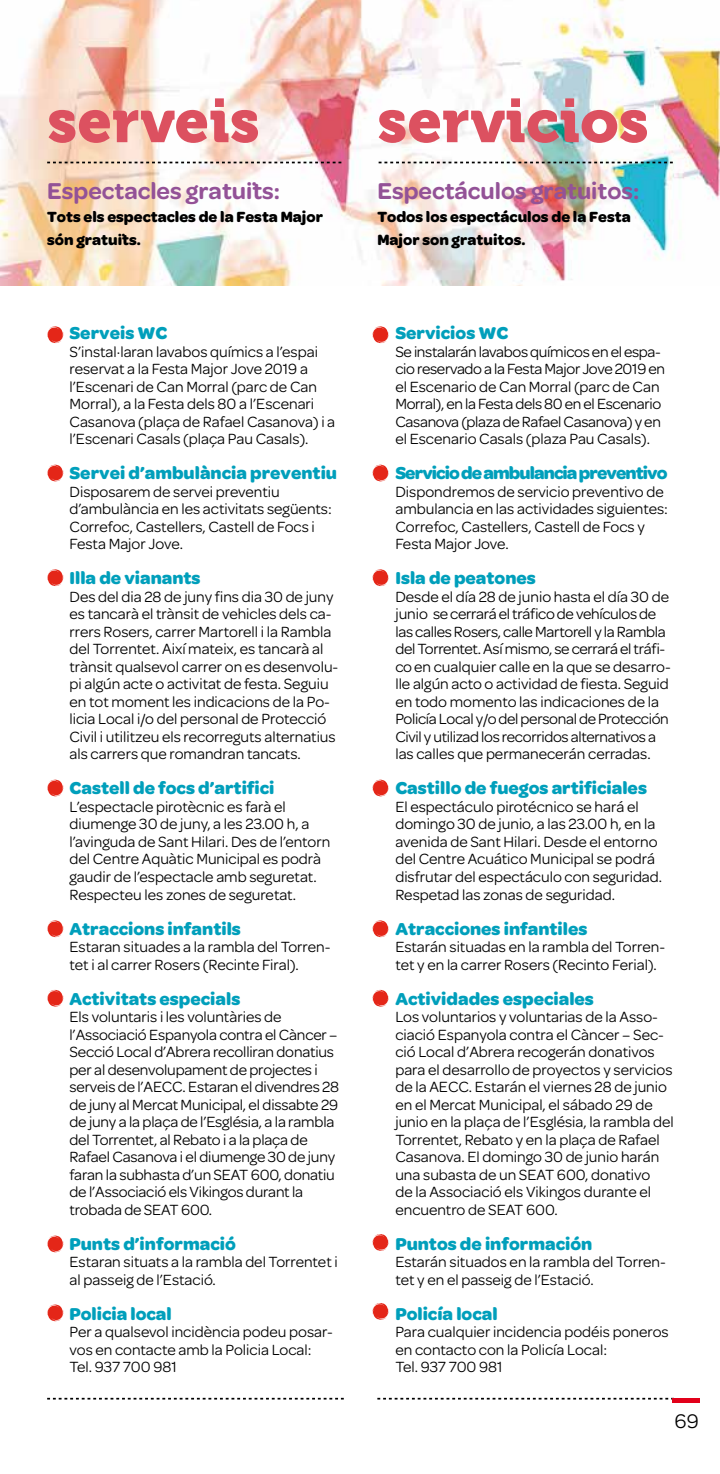
<style>
.page{position:relative;width:720px;height:1474px;background:#fff}
.page>*{position:absolute;margin:0;border:0;box-sizing:border-box;transform-origin:0 0}
.t1{font:61.25px "Museo 900";color:#dc5160}
.t2{font:600 24.5px "Omnes";color:#935297}
.t3{font:21px "Omnes";color:#000}
.t4{font:700 18.38px "Omnes";color:#009fbb}
.t5{font:700 18.38px "Omnes";letter-spacing:-.05em;color:#009fbb}
.t6{font:15.75px/17.5px "Omnes";color:#000}
.t7{font:15.75px/17.5px "Omnes";letter-spacing:-.02em;color:#000}
.t8{font:700 15.75px/22.8px "Omnes";color:#000}
</style>
<div class="page">
<img style="left:0;top:0;width:719px;height:285px">
<svg style="left:47px;top:162px;width:294px;height:1px"></svg>
<svg style="left:378px;top:162px;width:294px;height:1px"></svg>
<svg style="left:47px;top:326px;width:16px;height:17px"></svg>
<svg style="left:47px;top:464px;width:16px;height:17px"></svg>
<svg style="left:47px;top:569px;width:16px;height:17px"></svg>
<svg style="left:47px;top:779px;width:16px;height:17px"></svg>
<svg style="left:47px;top:920px;width:16px;height:17px"></svg>
<svg style="left:47px;top:989px;width:16px;height:17px"></svg>
<svg style="left:47px;top:1235px;width:16px;height:17px"></svg>
<svg style="left:47px;top:1304px;width:16px;height:17px"></svg>
<svg style="left:372px;top:326px;width:16px;height:17px"></svg>
<svg style="left:372px;top:464px;width:16px;height:17px"></svg>
<svg style="left:372px;top:569px;width:16px;height:17px"></svg>
<svg style="left:372px;top:779px;width:16px;height:17px"></svg>
<svg style="left:372px;top:920px;width:16px;height:17px"></svg>
<svg style="left:372px;top:989px;width:16px;height:17px"></svg>
<svg style="left:372px;top:1234px;width:16px;height:16px"></svg>
<svg style="left:372px;top:1303px;width:16px;height:16px"></svg>
<svg style="left:377px;top:1397px;width:296px;height:2px"></svg>
<svg style="left:47px;top:1397px;width:297px;height:2px"></svg>
<hr style="left:672px;top:1398px;width:27px;height:4px;background:#e2001a">
<h1 class="t1" style="left:47px;top:86px;width:214px">serveis</h1>
<h1 class="t1" style="left:377px;top:86px;width:273px">servicios</h1>
<h2 class="t2" style="left:47px;top:177px;width:234px">Espectacles gratuïts:</h2>
<p class="t8" style="left:47px;top:205px;width:277px">Tots els espectacles de la Festa Major són gratuïts.</p>
<p class="t4" style="left:69px;top:322px;width:99px">Serveis WC</p>
<p class="t6" style="left:69px;top:343px;width:267px">S’instal·laran lavabos químics a l’espai reservat a la Festa Major Jove 2019 a l’Escenari de Can Morral (parc de Can Morral), a la Festa dels 80 a l’Escenari Casanova (plaça de Rafael Casanova) i a l’Escenari Casals (plaça Pau Casals).</p>
<p class="t4" style="left:69px;top:462px;width:269px">Servei d’ambulància preventiu</p>
<p class="t6" style="left:69px;top:483px;width:264px">Disposarem de servei preventiu d’ambulància en les activitats següents:<br>Correfoc, Castellers, Castell de Focs i Festa Major Jove.</p>
<p class="t4" style="left:69px;top:567px;width:133px">Illa de vianants</p>
<p class="t6" style="left:69px;top:588px;width:270px">Des del dia 28 de juny fins dia 30 de juny es tancarà el trànsit de vehicles dels ca&shy;rrers Rosers, carrer Martorell i la Rambla del Torrentet. Així mateix, es tancarà al trànsit qualsevol carrer on es desenvolu&shy;pi algún acte o activitat de festa. Seguiu en tot moment les indicacions de la Po&shy;licia Local i/o del personal de Protecció Civil i utilitzeu els recorreguts alternatius als carrers que romandran tancats.</p>
<p class="t4" style="left:69px;top:777px;width:206px">Castell de focs d’artifici</p>
<p class="t6" style="left:69px;top:798px;width:262px">L’espectacle pirotècnic es farà el diumenge 30 de juny, a les 23.00 h, a l’avinguda de Sant Hilari. Des de l’entorn del Centre Aquàtic Municipal es podrà gaudir de l’espectacle amb seguretat.<br>Respecteu les zones de seguretat.</p>
<p class="t4" style="left:69px;top:917px;width:173px">Atraccions infantils</p>
<p class="t6" style="left:69px;top:938px;width:262px">Estaran situades a la rambla del Torren&shy;tet i al carrer Rosers (Recinte Firal).</p>
<p class="t4" style="left:69px;top:987px;width:172px">Activitats especials</p>
<p class="t6" style="left:69px;top:1008px;width:271px">Els voluntaris i les voluntàries de l’Associació Espanyola contra el Càncer – Secció Local d’Abrera recolliran donatius per al desenvolupament de projectes i serveis de l’AECC. Estaran el divendres 28 de juny al Mercat Municipal, el dissabte 29 de juny a la plaça de l’Església, a la rambla del Torrentet, al Rebato i a la plaça de Rafael Casanova i el diumenge 30 de juny faran la subhasta d’un SEAT 600, donatiu de l’Associació els Vikingos durant la trobada de SEAT 600.</p>
<p class="t4" style="left:69px;top:1232px;width:168px">Punts d’informació</p>
<p class="t6" style="left:69px;top:1253px;width:270px">Estaran situats a la rambla del Torrentet i al passeig de l’Estació.</p>
<p class="t4" style="left:69px;top:1302px;width:104px">Policia local</p>
<p class="t6" style="left:69px;top:1323px;width:265px">Per a qualsevol incidència podeu posar&shy;vos en contacte amb la Policia Local:<br>Tel. 937 700 981</p>
<h2 class="t2" style="left:377px;top:177px;width:263px">Espectáculos gratuitos:</h2>
<p class="t8" style="left:377px;top:205px;width:255px">Todos los espectáculos de la Festa<br>Major son gratuitos.</p>
<p class="t4" style="left:395px;top:322px;width:115px">Servicios WC</p>
<p class="t7" style="left:395px;top:343px;width:271px">Se instalarán lavabos químicos en el espa&shy;cio reservado a la Festa Major Jove 2019 en el Escenario de Can Morral (parc de Can Morral), en la Festa dels 80 en el Escenario Casanova (plaza de Rafael Casanova) y en el Escenario Casals (plaza Pau Casals).</p>
<p class="t5" style="left:395px;top:462px;width:273px">Servicio de ambulancia preventivo</p>
<p class="t6" style="left:395px;top:483px;width:274px">Dispondremos de servicio preventivo de ambulancia en las actividades siguientes:<br>Correfoc, Castellers, Castell de Focs y Festa Major Jove.</p>
<p class="t4" style="left:395px;top:567px;width:142px">Isla de peatones</p>
<p class="t7" style="left:395px;top:588px;width:277px">Desde el día 28 de junio hasta el día 30 de junio se cerrará el tráfico de vehículos de las calles Rosers, calle Martorell y la Rambla del Torrentet. Así mismo, se cerrará el tráfi&shy;co en cualquier calle en la que se desarro&shy;lle algún acto o actividad de fiesta. Seguid en todo momento las indicaciones de la Policía Local y/o del personal de Protección Civil y utilizad los recorridos alternativos a las calles que permanecerán cerradas.</p>
<p class="t4" style="left:395px;top:777px;width:253px">Castillo de fuegos artificiales</p>
<p class="t6" style="left:395px;top:798px;width:268px">El espectáculo pirotécnico se hará el domingo 30 de junio, a las 23.00 h, en la avenida de Sant Hilari. Desde el entorno del Centre Acuático Municipal se podrá disfrutar del espectáculo con seguridad.<br>Respetad las zonas de seguridad.</p>
<p class="t4" style="left:395px;top:917px;width:194px">Atracciones infantiles</p>
<p class="t6" style="left:395px;top:938px;width:271px">Estarán situadas en la rambla del Torren&shy;tet y en la carrer Rosers (Recinto Ferial).</p>
<p class="t4" style="left:395px;top:987px;width:200px">Actividades especiales</p>
<p class="t6" style="left:395px;top:1008px;width:280px">Los voluntarios y voluntarias de la Asso&shy;ciació Espanyola contra el Càncer – Sec&shy;ció Local d’Abrera recogerán donativos para el desarrollo de proyectos y servicios de la AECC. Estarán el viernes 28 de junio en el Mercat Municipal, el sábado 29 de junio en la plaça de l’Església, la rambla del Torrentet, Rebato y en la plaça de Rafael Casanova. El domingo 30 de junio harán una subasta de un SEAT 600, donativo<br>de la Associació els Vikingos durante el encuentro de SEAT 600.</p>
<p class="t4" style="left:395px;top:1232px;width:198px">Puntos de información</p>
<p class="t6" style="left:395px;top:1253px;width:272px">Estarán situados en la rambla del Torren&shy;tet y en el passeig de l’Estació.</p>
<p class="t4" style="left:395px;top:1302px;width:104px">Policía local</p>
<p class="t6" style="left:395px;top:1323px;width:275px">Para cualquier incidencia podéis poneros en contacto con la Policía Local:<br>Tel. 937 700 981</p>
<h3 class="t3" style="left:674px;top:1409px;width:26px">69</h3>
</div>
